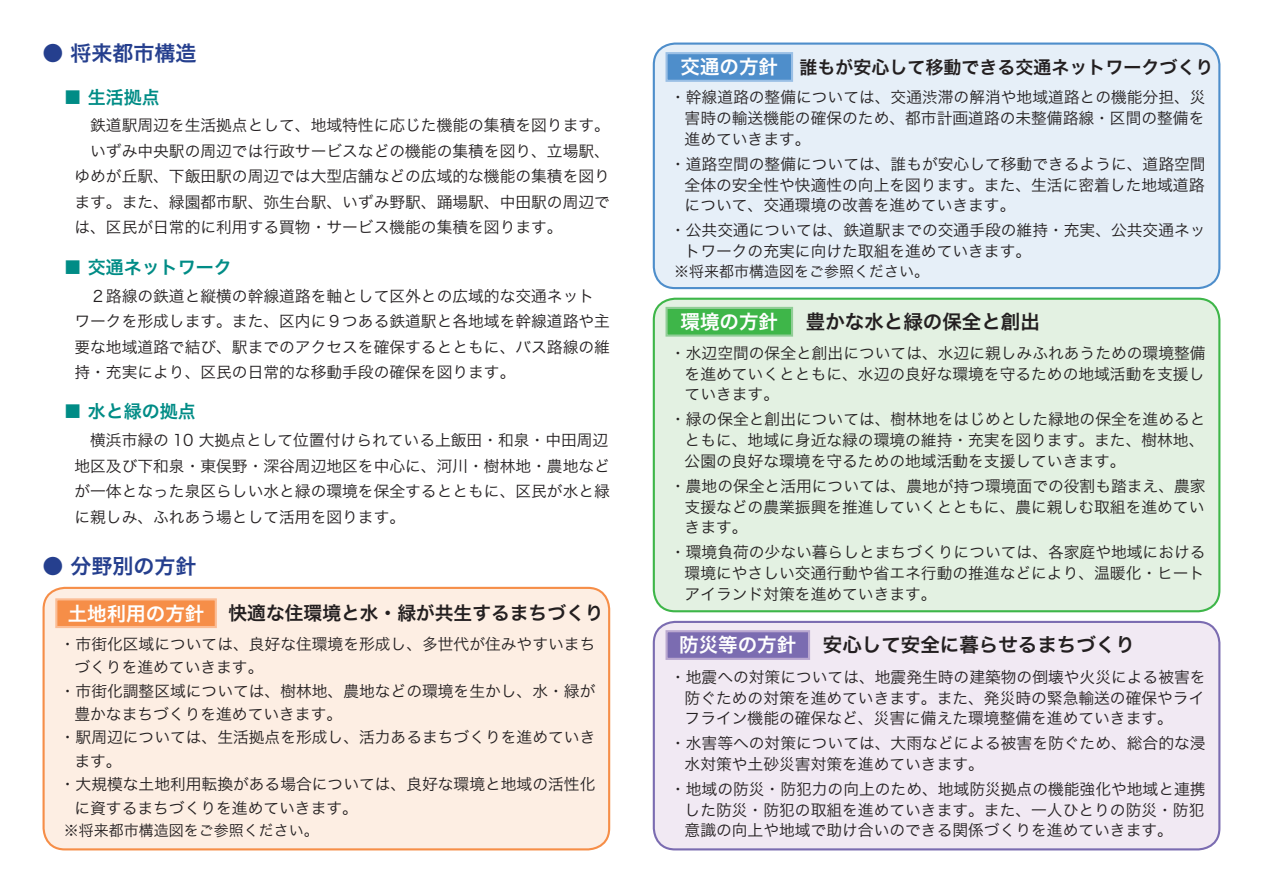
<style>
.page{position:relative;width:1263px;height:893px;background:#fff}
.page>*{position:absolute;margin:0;border:0;box-sizing:border-box;transform-origin:0 0}
.t1{font:21px "Hira Kaku Pro W6";color:#253f8e}
.t2{font:19.5px "Hira Kaku Pro W6";color:#231f20}
.t3{font:19.5px "Hira Kaku Pro W6";color:#fff}
.t4{font:18.75px "Hira Kaku Pro W6";color:#231f20}
.t5{font:18px "Hira Kaku Pro W6";color:#231f20}
.t6{font:18px "Hira Kaku Pro W6";color:#008c86}
.t7{font:15.75px/20.7px "Hira Kaku Pro W3";color:#231f20;text-align:justify}
.t8{font:15px "Hira Kaku Pro W3";color:#231f20}
.s1{font-size:19.5px;color:#fff}
</style>
<div class="page">
<div style="left:654px;top:299px;width:565px;height:312px;background:#e3f1e2;border-radius:21px"></div>
<div style="left:653px;top:298px;width:567px;height:314px;border:2px solid #3eb649;border-radius:21px"></div>
<div style="left:654px;top:622px;width:565px;height:227px;background:#f1e9f3;border-radius:21px"></div>
<div style="left:653px;top:621px;width:567px;height:229px;border:2px solid #7b6cb1;border-radius:21px"></div>
<div style="left:654px;top:44px;width:565px;height:244px;background:#e6eff8;border-radius:21px"></div>
<div style="left:653px;top:43px;width:567px;height:246px;border:2px solid #4e8ecb;border-radius:21px"></div>
<div style="left:44px;top:588px;width:565px;height:261px;background:#fdeee3;border-radius:21px"></div>
<div style="left:43px;top:587px;width:567px;height:263px;border:2px solid #f68e48;border-radius:21px"></div>
<div style="left:56px;top:599px;width:160px;height:28px;background:#f68e48"></div>
<div style="left:55px;top:598px;width:162px;height:30px;border:2px solid #fbbd95"></div>
<div style="left:666px;top:53px;width:126px;height:28px;background:#4e8ecb"></div>
<div style="left:665px;top:52px;width:128px;height:30px;border:2px solid #9abfe5"></div>
<div style="left:666px;top:308px;width:126px;height:28px;background:#3eb649"></div>
<div style="left:665px;top:307px;width:128px;height:30px;border:2px solid #90cd96"></div>
<div style="left:666px;top:631px;width:143px;height:28px;background:#7b6cb1"></div>
<div style="left:665px;top:630px;width:145px;height:30px;border:2px solid #baa8d0"></div>
<h1 class="t1" style="left:43px;top:34px;width:155px">● 将来都市構造</h1>
<p class="t6" style="left:64px;top:81px;width:97px">■ 生活拠点</p>
<p class="t7" style="left:74px;top:112px;width:537px;line-height:25.5px">　鉄道駅周辺を生活拠点として、地域特性に応じた機能の集積を図ります。　いずみ中央駅の周辺では行政サービスなどの機能の集積を図り、立場駅、ゆめが丘駅、下飯田駅の周辺では大型店舗などの広域的な機能の集積を図ります。また、緑園都市駅、弥生台駅、いずみ野駅、踊場駅、中田駅の周辺では、区民が日常的に利用する買物・サービス機能の集積を図ります。</p>
<p class="t6" style="left:64px;top:251px;width:169px">■ 交通ネットワーク</p>
<p class="t7" style="left:74px;top:282px;width:537px;line-height:25.5px;text-align:left">　２路線の鉄道と縦横の幹線道路を軸として区外との広域的な交通ネットワークを形成します。また、区内に９つある鉄道駅と各地域を幹線道路や主要な地域道路で結び、駅までのアクセスを確保するとともに、バス路線の維持・充実により、区民の日常的な移動手段の確保を図ります。</p>
<p class="t6" style="left:64px;top:395px;width:133px">■ 水と緑の拠点</p>
<p class="t7" style="left:74px;top:426px;width:537px;line-height:25.5px">　横浜市緑の 10 大拠点として位置付けられている上飯田・和泉・中田周辺地区及び下和泉・東俣野・深谷周辺地区を中心に、河川・樹林地・農地などが一体となった泉区らしい水と緑の環境を保全するとともに、区民が水と緑に親しみ、ふれあう場として活用を図ります。</p>
<h1 class="t1" style="left:43px;top:547px;width:155px">● 分野別の方針</h1>
<p class="t4" style="left:68px;top:596px;width:537px"><span class="s1">土地利用の方針</span> 快適な住環境と水・緑が共生するまちづくり</p>
<p class="t7" style="left:60px;top:632px;width:537px">・市街化区域については、良好な住環境を形成し、多世代が住みやすいまち</p>
<p class="t7" style="left:74px;top:656px;width:191px">づくりを進めていきます。</p>
<p class="t7" style="left:60px;top:679px;width:537px">・市街化調整区域については、樹林地、農地などの環境を生かし、水・緑が</p>
<p class="t7" style="left:74px;top:703px;width:269px">豊かなまちづくりを進めていきます。</p>
<p class="t7" style="left:60px;top:726px;width:537px">・駅周辺については、生活拠点を形成し、活力あるまちづくりを進めていき</p>
<p class="t7" style="left:74px;top:749px;width:49px">ます。</p>
<p class="t7" style="left:60px;top:773px;width:537px">・大規模な土地利用転換がある場合については、良好な環境と地域の活性化</p>
<p class="t7" style="left:74px;top:796px;width:285px">に資するまちづくりを進めていきます。</p>
<p class="t8" style="left:64px;top:817px;width:256px">※将来都市構造図をご参照ください。</p>
<p class="t3" style="left:680px;top:49px;width:99px">交通の方針</p>
<p class="t5" style="left:799px;top:51px;width:415px">誰もが安心して移動できる交通ネットワークづくり</p>
<p class="t7" style="left:685px;top:86px;width:522px;text-indent:-15px">・幹線道路の整備については、交通渋滞の解消や地域道路との機能分担、災害時の輸送機能の確保のため、都市計画道路の未整備路線・区間の整備を進めていきます。</p>
<p class="t7" style="left:685px;top:152px;width:522px;text-indent:-15px">・道路空間の整備については、誰もが安心して移動できるように、道路空間全体の安全性や快適性の向上を図ります。また、生活に密着した地域道路について、交通環境の改善を進めていきます。</p>
<p class="t7" style="left:685px;top:219px;width:522px;text-indent:-15px">・公共交通については、鉄道駅までの交通手段の維持・充実、公共交通ネットワークの充実に向けた取組を進めていきます。</p>
<p class="t8" style="left:674px;top:258px;width:256px">※将来都市構造図をご参照ください。</p>
<p class="t3" style="left:680px;top:304px;width:99px">環境の方針</p>
<p class="t2" style="left:806px;top:304px;width:235px">豊かな水と緑の保全と創出</p>
<p class="t7" style="left:685px;top:342px;width:522px;text-indent:-15px">・水辺空間の保全と創出については、水辺に親しみふれあうための環境整備を進めていくとともに、水辺の良好な環境を守るための地域活動を支援していきます。</p>
<p class="t7" style="left:685px;top:408px;width:522px;text-indent:-15px">・緑の保全と創出については、樹林地をはじめとした緑地の保全を進めるとともに、地域に身近な緑の環境の維持・充実を図ります。また、樹林地、公園の良好な環境を守るための地域活動を支援していきます。</p>
<p class="t7" style="left:685px;top:474px;width:522px;text-indent:-15px">・農地の保全と活用については、農地が持つ環境面での役割も踏まえ、農家支援などの農業振興を推進していくとともに、農に親しむ取組を進めていきます。</p>
<p class="t7" style="left:685px;top:541px;width:522px;text-indent:-15px">・環境負荷の少ない暮らしとまちづくりについては、各家庭や地域における環境にやさしい交通行動や省エネ行動の推進などにより、温暖化・ヒートアイランド対策を進めていきます。</p>
<p class="t3" style="left:679px;top:627px;width:119px">防災等の方針</p>
<p class="t2" style="left:823px;top:627px;width:313px">安心して安全に暮らせるまちづくり</p>
<p class="t7" style="left:685px;top:665px;width:522px;text-indent:-15px">・地震への対策については、地震発生時の建築物の倒壊や火災による被害を防ぐための対策を進めていきます。また、発災時の緊急輸送の確保やライフライン機能の確保など、災害に備えた環境整備を進めていきます。</p>
<p class="t7" style="left:685px;top:732px;width:522px;text-indent:-15px">・水害等への対策については、大雨などによる被害を防ぐため、総合的な浸水対策や土砂災害対策を進めていきます。</p>
<p class="t7" style="left:685px;top:778px;width:522px;text-indent:-15px">・地域の防災・防犯力の向上のため、地域防災拠点の機能強化や地域と連携した防災・防犯の取組を進めていきます。また、一人ひとりの防災・防犯意識の向上や地域で助け合いのできる関係づくりを進めていきます。</p>
</div>
